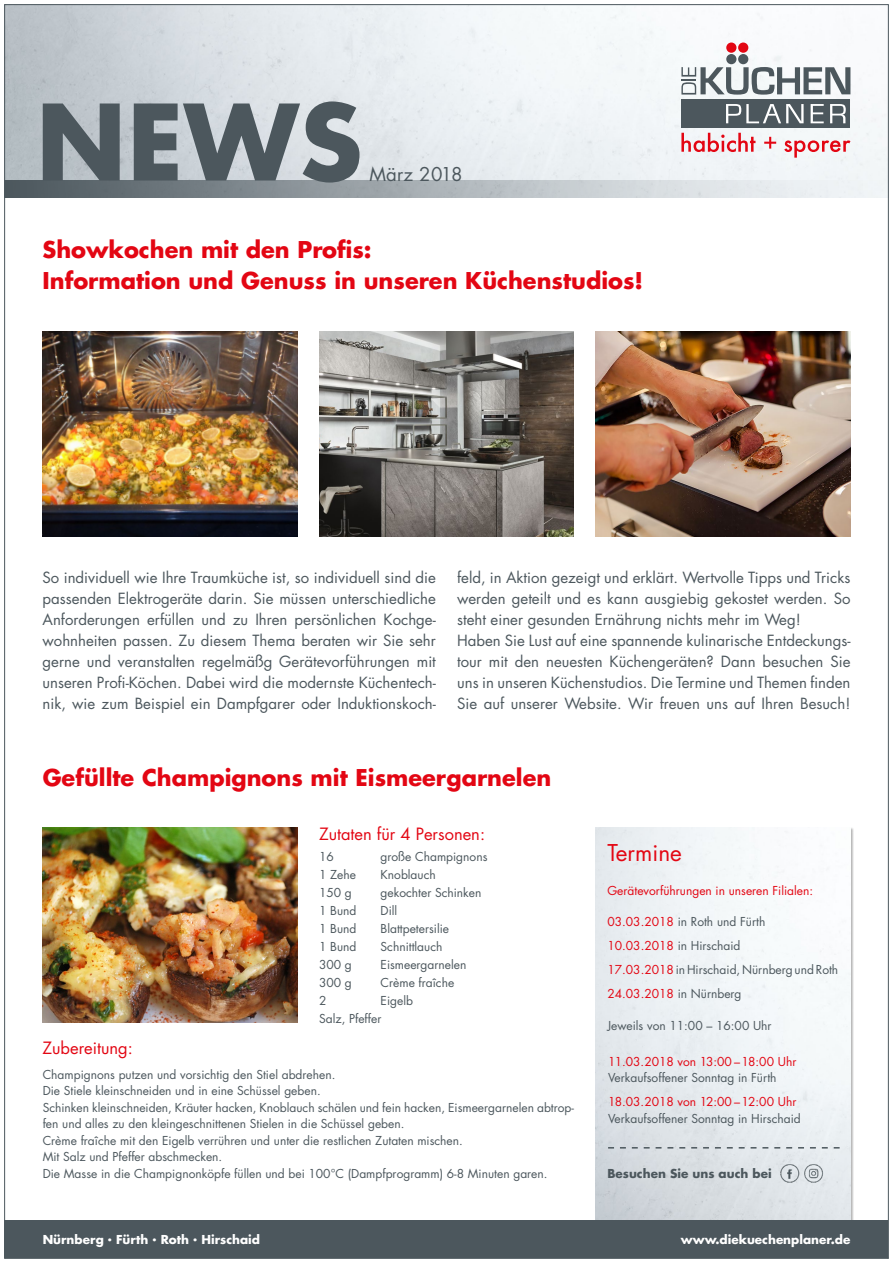
<style>
.page{position:relative;width:893px;height:1263px;background:#fff}
.page>*{position:absolute;margin:0;border:0;box-sizing:border-box;transform-origin:0 0}
.t1{font:700 102.15px "Futura";color:#4c575d}
.t2{font:700 22.5px/31.5px "Futura";color:#e30613}
.t3{font:22.5px "Futura";color:#e30613}
.t4{font:18.6px "Futura";letter-spacing:.01em;color:#4c575d}
.t5{font:16.5px "Futura";color:#e30613}
.t6{font:15px/21px "Futura";color:#4c575d;text-align:justify}
.t7{font:12px/16.5px "Futura";color:#4c575d}
.t8{font:12px "Futura";color:#e30613}
.t9{font:700 12px "Futura";color:#fff}
.t10{font:700 12px "Futura";color:#4c575d}
.s1{color:#e30613}
.s2{font-family:"N Haas Grotesk TX Pro 55 Rg";font-weight:400}
</style>
<div class="page">
<img style="left:6px;top:6px;width:881px;height:174px">
<div style="left:681px;top:99px;width:169px;height:29px;background:#4c575d"></div>
<div style="left:726px;top:54px;width:10px;height:10px;background:#4c575d;border-radius:50%"></div>
<div style="left:726px;top:43px;width:10px;height:10px;background:#e30613;border-radius:50%"></div>
<div style="left:738px;top:54px;width:10px;height:10px;background:#4c575d;border-radius:50%"></div>
<div style="left:738px;top:43px;width:10px;height:10px;background:#e30613;border-radius:50%"></div>
<svg style="left:811px;top:104px;width:13px;height:19px"></svg>
<svg style="left:830px;top:104px;width:16px;height:19px"></svg>
<svg style="left:681px;top:67px;width:169px;height:28px"></svg>
<svg style="left:681px;top:133px;width:74px;height:19px"></svg>
<svg style="left:764px;top:137px;width:12px;height:12px"></svg>
<svg style="left:784px;top:140px;width:66px;height:18px"></svg>
<svg style="left:726px;top:104px;width:78px;height:19px"></svg>
<div style="left:4px;top:180px;width:885px;height:18px;background:linear-gradient(to right,#4f5a61,#fff)"></div>
<img style="left:595px;top:332px;width:255px;height:204px">
<img style="left:319px;top:332px;width:255px;height:204px">
<img style="left:43px;top:332px;width:255px;height:204px">
<img style="left:43px;top:827px;width:255px;height:196px">
<div style="left:5px;top:1220px;width:883px;height:38px;background:#4c575d"></div>
<img style="left:779px;top:1162px;width:21px;height:22px">
<img style="left:802px;top:1162px;width:23px;height:22px">
<svg style="left:608px;top:1147px;width:232px;height:1px"></svg>
<h1 class="t1" style="left:36px;top:71px;width:328px">NEWS</h1>
<h3 class="t4" style="left:369px;top:161px;width:95px">März 2018</h3>
<h2 class="t2" style="left:43px;top:233px;width:602px">Showkochen mit den Profis:<br>Information und Genuss in unseren Küchenstudios!</h2>
<p class="t6" style="left:43px;top:566px;width:395px">So individuell wie Ihre Traumküche ist, so individuell sind die passenden Elektrogeräte darin. Sie müssen unterschiedliche Anforderungen erfüllen und zu Ihren persönlichen Kochge&shy;wohnheiten passen. Zu diesem Thema beraten wir Sie sehr gerne und veranstalten regelmäßg Gerätevorführungen mit unseren Profi-Köchen. Dabei wird die modernste Küchentech&shy;nik, wie zum Beispiel ein Dampfgarer oder Induktionskoch-</p>
<p class="t6" style="left:457px;top:566px;width:395px;text-align:left">feld, in Aktion gezeigt und erklärt. Wertvolle Tipps und Tricks werden geteilt und es kann ausgiebig gekostet werden. So steht einer gesunden Ernährung nichts mehr im Weg!<br>Haben Sie Lust auf eine spannende kulinarische Entdeckungs&shy;tour mit den neuesten Küchengeräten? Dann besuchen Sie uns in unseren Küchenstudios. Die Termine und Themen finden Sie auf unserer Website. Wir freuen uns auf Ihren Besuch!</p>
<h2 class="t2" style="left:43px;top:761px;width:510px">Gefüllte Champignons mit Eismeergarnelen</h2>
<h3 class="t5" style="left:319px;top:823px;width:168px">Zutaten für 4 Personen:</h3>
<p class="t7" style="left:319px;top:848px;width:16px">16</p>
<p class="t7" style="left:381px;top:848px;width:108px">große Champignons</p>
<p class="t7" style="left:319px;top:866px;width:38px">1 Zehe</p>
<p class="t7" style="left:381px;top:866px;width:57px">Knoblauch</p>
<p class="t7" style="left:319px;top:884px;width:34px">150 g</p>
<p class="t7" style="left:381px;top:884px;width:102px">gekochter Schinken</p>
<p class="t7" style="left:319px;top:902px;width:39px">1 Bund</p>
<p class="t7" style="left:381px;top:902px;width:18px">Dill</p>
<p class="t7" style="left:319px;top:920px;width:39px">1 Bund</p>
<p class="t7" style="left:381px;top:920px;width:70px">Blattpetersilie</p>
<p class="t7" style="left:319px;top:938px;width:39px">1 Bund</p>
<p class="t7" style="left:381px;top:938px;width:63px">Schnittlauch</p>
<p class="t7" style="left:319px;top:956px;width:34px">300 g</p>
<p class="t7" style="left:381px;top:956px;width:87px">Eismeergarnelen</p>
<p class="t7" style="left:319px;top:974px;width:34px">300 g</p>
<p class="t7" style="left:381px;top:974px;width:75px">Crème fraîche</p>
<p class="t7" style="left:319px;top:992px;width:9px">2</p>
<p class="t7" style="left:319px;top:991px;width:95px;line-height:18px;text-indent:62px">Eigelb<br>Salz, Pfeffer</p>
<h3 class="t5" style="left:43px;top:1036px;width:92px">Zubereitung:</h3>
<p class="t7" style="left:43px;top:1066px;width:533px">Champignons putzen und vorsichtig den Stiel abdrehen.<br>Die Stiele kleinschneiden und in eine Schüssel geben.<br>Schinken kleinschneiden, Kräuter hacken, Knoblauch schälen und fein hacken, Eismeergarnelen abtrop&shy;fen und alles zu den kleingeschnittenen Stielen in die Schüssel geben.<br>Crème fraîche mit den Eigelb verrühren und unter die restlichen Zutaten mischen.<br>Mit Salz und Pfeffer abschmecken.<br>Die Masse in die Champignonköpfe füllen und bei 100°C (Dampfprogramm) 6-8 Minuten garen.</p>
<h2 class="t3" style="left:607px;top:837px;width:76px">Termine</h2>
<p class="t8" style="left:607px;top:882px;width:207px">Gerätevorführungen in unseren Filialen:</p>
<p class="t7" style="left:607px;top:910px;width:232px;line-height:24px"><span class="s1">03.03.2018</span> in Roth und Fürth<br><span class="s1">10.03.2018</span> in Hirschaid<br><span class="s1">17.03.2018</span> in Hirschaid, Nürnberg und Roth<br><span class="s1">24.03.2018</span> in Nürnberg</p>
<p class="t7" style="left:607px;top:1017px;width:166px">Jeweils von 11:00 – 16:00 Uhr</p>
<p class="t8" style="left:608px;top:1053px;width:190px">11.03.2018 von 13:00 – 18:00 Uhr</p>
<p class="t7" style="left:608px;top:1070px;width:170px">Verkaufsoffener Sonntag in Fürth</p>
<p class="t8" style="left:608px;top:1094px;width:190px">18.03.2018 von 12:00 – 12:00 Uhr</p>
<p class="t7" style="left:608px;top:1110px;width:194px">Verkaufsoffener Sonntag in Hirschaid</p>
<p class="t10" style="left:607px;top:1165px;width:166px">Besuchen Sie uns auch bei</p>
<p class="t9" style="left:43px;top:1231px;width:219px">Nürnberg <span class="s2">•</span> Fürth <span class="s2">•</span> Roth <span class="s2">•</span> Hirschaid</p>
<p class="t9" style="left:681px;top:1231px;width:171px">www.diekuechenplaner.de</p>
</div>
